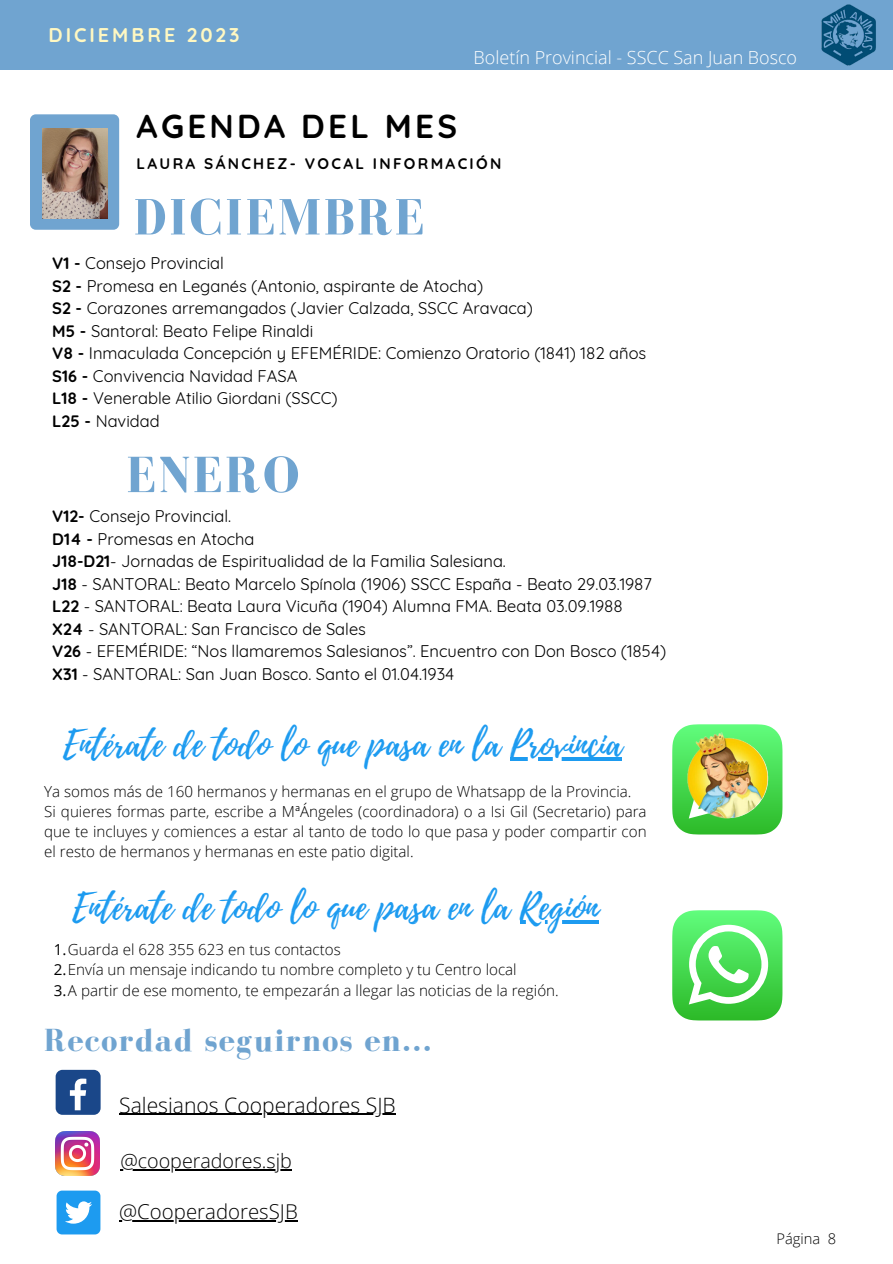
<style>
.page{position:relative;width:893px;height:1264px;background:#fff}
.page>*{position:absolute;margin:0;border:0;box-sizing:border-box;transform-origin:0 0}
.t1{font:700 52.35px "Bodoni FLF";letter-spacing:.045em;color:#70a4d0}
.t2{font:35.7px "Playlist Script";color:#1d9bf0}
.t3{font:700 33px "Quicksand";letter-spacing:.1em;color:#000}
.t4{font:700 32.85px "Bodoni FLF";letter-spacing:.045em;color:#70a4d0}
.t5{font:300 21.15px "Open Sans";color:#000}
.t6{font:300 20.4px "Open Sans";color:#000}
.t7{font:700 19.8px "Quicksand";letter-spacing:.15em;color:#fff8c2}
.t8{font:300 19.65px "Open Sans";color:#000}
.t9{font:300 18px "Open Sans";color:#fff}
.t10{font:16.5px "Quicksand";color:#000}
.t11{font:700 15.3px "Quicksand";letter-spacing:.15em;color:#000}
.t12{font:300 15.15px/20.2px "Open Sans";color:#000;text-align:justify}
.t13{font:300 14.7px "Open Sans";color:#000}
.s1{font-weight:700}
.s2{font-weight:400}
</style>
<div class="page">
<div style="left:0;top:1px;width:892px;height:69px;background:#70a4d0"></div>
<div style="left:30px;top:114px;width:89px;height:116px;background:#70a4d0;border-radius:6px"></div>
<img style="left:42px;top:128px;width:65px;height:90px">
<div style="left:56px;top:1069px;width:45px;height:45px;background:#1a4789;border-radius:7px"></div>
<svg style="left:70px;top:1078px;width:16px;height:32px"></svg>
<img style="left:56px;top:1131px;width:43px;height:44px">
<div style="left:57px;top:1190px;width:43px;height:44px;background:#1d9bf0;border-radius:5px"></div>
<svg style="left:65px;top:1201px;width:27px;height:22px"></svg>
<svg style="left:672px;top:910px;width:110px;height:110px"></svg>
<svg style="left:672px;top:724px;width:110px;height:110px"></svg>
<img style="left:682px;top:731px;width:91px;height:91px">
<hr style="left:119px;top:1113px;width:277px;height:1px;background:#000">
<hr style="left:119px;top:1219px;width:179px;height:2px;background:#000">
<hr style="left:120px;top:1169px;width:172px;height:1px;background:#000">
<hr style="left:519px;top:920px;width:79px;height:3px;background:#1d9bf0">
<hr style="left:510px;top:757px;width:112px;height:3px;background:#1d9bf0">
<img style="left:821px;top:4px;width:55px;height:61px">
<p class="t7" style="left:49px;top:22px;width:192px">DICIEMBRE 2023</p>
<p class="t9" style="left:473px;top:45px;width:325px">Boletín Provincial - SSCC San Juan Bosco</p>
<p class="t3" style="left:137px;top:105px;width:322px">AGENDA DEL MES</p>
<p class="t11" style="left:137px;top:154px;width:366px">LAURA SÁNCHEZ- VOCAL INFORMACIÓN</p>
<p class="t1" style="left:134px;top:189px;width:292px">DICIEMBRE</p>
<p class="t10" style="left:52px;top:253px;width:173px"><span class="s1">V1 -</span> Consejo Provincial</p>
<p class="t10" style="left:52px;top:275px;width:432px"><span class="s1">S2 -</span> Promesa en Leganés (Antonio, aspirante de Atocha)</p>
<p class="t10" style="left:52px;top:298px;width:482px"><span class="s1">S2 -</span> Corazones arremangados (Javier Calzada, SSCC Aravaca)</p>
<p class="t10" style="left:52px;top:320px;width:262px"><span class="s1">M5 -</span> Santoral: Beato Felipe Rinaldi</p>
<p class="t10" style="left:52px;top:343px;width:595px"><span class="s1">V8 -</span> Inmaculada Concepción y EFEMÉRIDE: Comienzo Oratorio (1841) 182 años</p>
<p class="t10" style="left:52px;top:365px;width:247px"><span class="s1">S16 -</span> Convivencia Navidad FASA</p>
<p class="t10" style="left:52px;top:388px;width:287px"><span class="s1">L18 -</span> Venerable Atilio Giordani (SSCC)</p>
<p class="t10" style="left:52px;top:410px;width:109px"><span class="s1">L25 -</span> Navidad</p>
<p class="t1" style="left:126px;top:446px;width:175px">ENERO</p>
<p class="t10" style="left:52px;top:506px;width:180px"><span class="s1">V12-</span> Consejo Provincial.</p>
<p class="t10" style="left:52px;top:528px;width:204px"><span class="s1">D14 -</span> Promesas en Atocha</p>
<p class="t10" style="left:52px;top:551px;width:455px"><span class="s1">J18-D21</span>- Jornadas de Espiritualidad de la Familia Salesiana.</p>
<p class="t10" style="left:52px;top:573px;width:601px"><span class="s1">J18</span> - SANTORAL: Beato Marcelo Spínola (1906) SSCC España - Beato 29.03.1987</p>
<p class="t10" style="left:52px;top:596px;width:572px"><span class="s1">L22</span> - SANTORAL: Beata Laura Vicuña (1904) Alumna FMA. Beata 03.09.1988</p>
<p class="t10" style="left:52px;top:618px;width:315px"><span class="s1">X24</span> - SANTORAL: San Francisco de Sales</p>
<p class="t10" style="left:52px;top:641px;width:615px"><span class="s1">V26</span> - EFEMÉRIDE: “Nos llamaremos Salesianos”. Encuentro con Don Bosco (1854)</p>
<p class="t10" style="left:52px;top:663px;width:403px"><span class="s1">X31</span> - SANTORAL: San Juan Bosco. Santo el 01.04.1934</p>
<p class="t2" style="left:63px;top:718px;width:560px">Entérate de todo lo que pasa en la Provincia</p>
<p class="t12" style="left:44px;top:780px;width:588px">Ya somos más de 160 hermanos y hermanas en el grupo de Whatsapp de la Provincia.</p>
<p class="t12" style="left:44px;top:801px;width:604px">Si quieres formas parte, escribe a MªÁngeles (coordinadora) o a Isi Gil (Secretario) para que te incluyes y comiences a estar al tanto de todo lo que pasa y poder compartir con el resto de hermanos y hermanas en este patio digital.</p>
<p class="t2" style="left:72px;top:881px;width:527px">Entérate de todo lo que pasa en la Región</p>
<p class="t12" style="left:54px;top:939px;width:288px"><span class="s2">1.</span>Guarda el 628 355 623 en tus contactos</p>
<p class="t12" style="left:54px;top:959px;width:464px"><span class="s2">2.</span>Envía un mensaje indicando tu nombre completo y tu Centro local</p>
<p class="t12" style="left:54px;top:979px;width:506px"><span class="s2">3.</span>A partir de ese momento, te empezarán a llegar las noticias de la región.</p>
<p class="t4" style="left:44px;top:1022px;width:389px">Recordad seguirnos en...</p>
<p class="t5" style="left:119px;top:1089px;width:278px">Salesianos Cooperadores SJB</p>
<p class="t8" style="left:120px;top:1147px;width:173px">@cooperadores.sjb</p>
<p class="t6" style="left:119px;top:1197px;width:180px">@CooperadoresSJB</p>
<p class="t13" style="left:776px;top:1227px;width:61px">Página 8</p>
</div>
